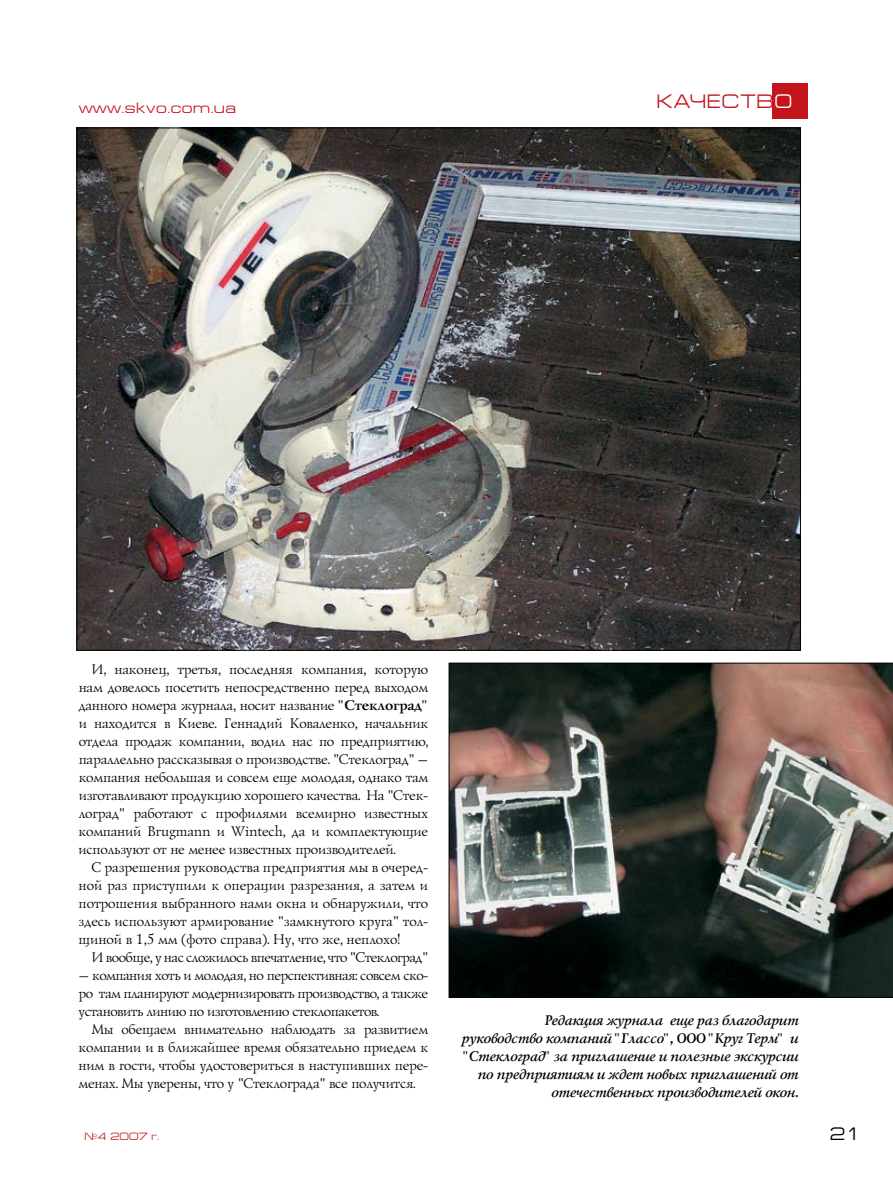
<style>
.page{position:relative;width:893px;height:1178px;background:#fff}
.page>*{position:absolute;margin:0;border:0;box-sizing:border-box;transform-origin:0 0}
.t1{font:19.5px "Europe Ext";letter-spacing:.035em;color:#c4151c}
.t2{font:18px "Europe Ext";color:#000}
.t3{font:15px "Europe Ext";letter-spacing:.035em;color:#c4151c}
.t4{font:14.25px/18px "Lazurski C";color:#000;text-align:justify}
.t5{font:italic 700 14.25px/18px "Lazurski C";letter-spacing:-.02em;color:#000}
.t6{font:14.25px "Lazurski C";letter-spacing:-.02em;color:#000}
.t7{font:10.5px "Europe Ext";color:#c4151c}
.s1{color:#fff}
.s2{font-weight:700}
</style>
<div class="page">
<div style="left:773px;top:84px;width:35px;height:35px;background:#c4151c"></div>
<img style="left:79px;top:130px;width:720px;height:519px">
<svg style="left:449px;top:663px;width:444px;height:335px;background:#484641"></svg>
<p class="t3" style="left:79px;top:99px;width:158px">www.skvo.com.ua</p>
<h1 class="t1" style="left:657px;top:91px;width:137px">КАЧЕСТВ<span class="s1">О</span></h1>
<p class="t4" style="left:78px;top:660px;width:351px;text-indent:13px">И, на-ко-нец, третья, пос-лед-няя ком-па-ния, ко-то-рую нам до-ве-лось по-се-тить не-пос-ре-д-ствен-но пе-ред вы-хо-дом дан-но-го но-ме-ра жур-на-ла, но-сит наз-ва-ние <span class="s2">"Стек-лог-рад" </span>и на-хо-дит-ся в Ки-е-ве. Ген-на-дий Ко-ва-лен-ко, на-чаль-ник от-де-ла про-даж ком-па-нии, во-дил нас по предп-ри-я-тию, па-рал-лель-но рас-ска-зы-вая о про-из-во-д-стве. "Стек-лог-рад" – ком-па-ния не- боль- шая и сов-сем еще мо-ло-дая, од-на-ко там из-го-тав-ли-ва-ют про-дук-цию хо-ро-ше-го ка-че-ст-ва. На "Стек&shy;лог-рад" ра-бо-та-ют с про-фи-ля-ми все-мир-но из-ве-ст-ных ком-па-ний Brugmann и Wintech, да и комп-лек-ту-ю-щие ис-поль-зу-ют от не ме-нее из-ве-ст-ных про-из-во-ди-те-лей.</p>
<p class="t4" style="left:78px;top:858px;width:351px;text-indent:13px">С раз-ре-ше-ния ру-ко-во-д-ства предп-ри-я-тия мы в оче-ред&shy;ной раз прис-ту-пи-ли к опе-ра-ции раз-ре-за-ния, а за-тем и пот-ро-ше-ния выб-ран-но-го на-ми ок-на и об-на-ру-жи-ли, что здесь ис-поль-зу-ют ар-ми-ро-ва-ние "замк-ну-то-го кру-га" тол&shy;щи-ной в 1,5 мм (фото справа). Ну, что же, неп-ло-хо!</p>
<p class="t6" style="left:91px;top:948px;width:338px">И во-об-ще, у нас сло-жи-лось впе-чат-ле-ние, что "Стек-лог-рад"</p>
<p class="t4" style="left:78px;top:966px;width:351px">– ком-па-ния хоть и мо-ло-дая, но перс-пек-тив-ная: сов-сем ско&shy;ро там пла-ни-ру-ют мо-дер-ни-зи-ро-вать про-из-во-д-ство, а так-же ус-та-но-вить ли-нию по из-го-тов-ле-нию стек-ло-па-ке-тов.</p>
<p class="t4" style="left:78px;top:1020px;width:351px;text-indent:13px">Мы обе-ща-ем вни-ма-тель-но наб-лю-дать за раз-ви-ти-ем ком-па-нии и в бли-жай-шее вре-мя обя-за-тель-но при-е-дем к ним в гос-ти, что-бы удос-то-ве-рить-ся в нас-ту-пив-ших пе-ре&shy;ме-нах. Мы уве-ре-ны, что у "Стек-лог-ра-да" все по-лу-чит-ся.</p>
<p class="t5" style="left:461px;top:1011px;width:338px;text-indent:82px">Редакция журнала еще раз благодарит руководство компаний "Глассо</p>
<p class="t5" style="left:462px;top:1029px;width:337px;text-align:right">", ООО "Круг Терм" и<br>"Стеклоград" за приглашение и полезные экскурсии по предприятиям и ждет новых приглашений от отечественных производителей окон.</p>
<p class="t7" style="left:84px;top:1131px;width:76px">№4 2007 г.</p>
<p class="t2" style="left:830px;top:1124px;width:33px">21</p>
</div>
